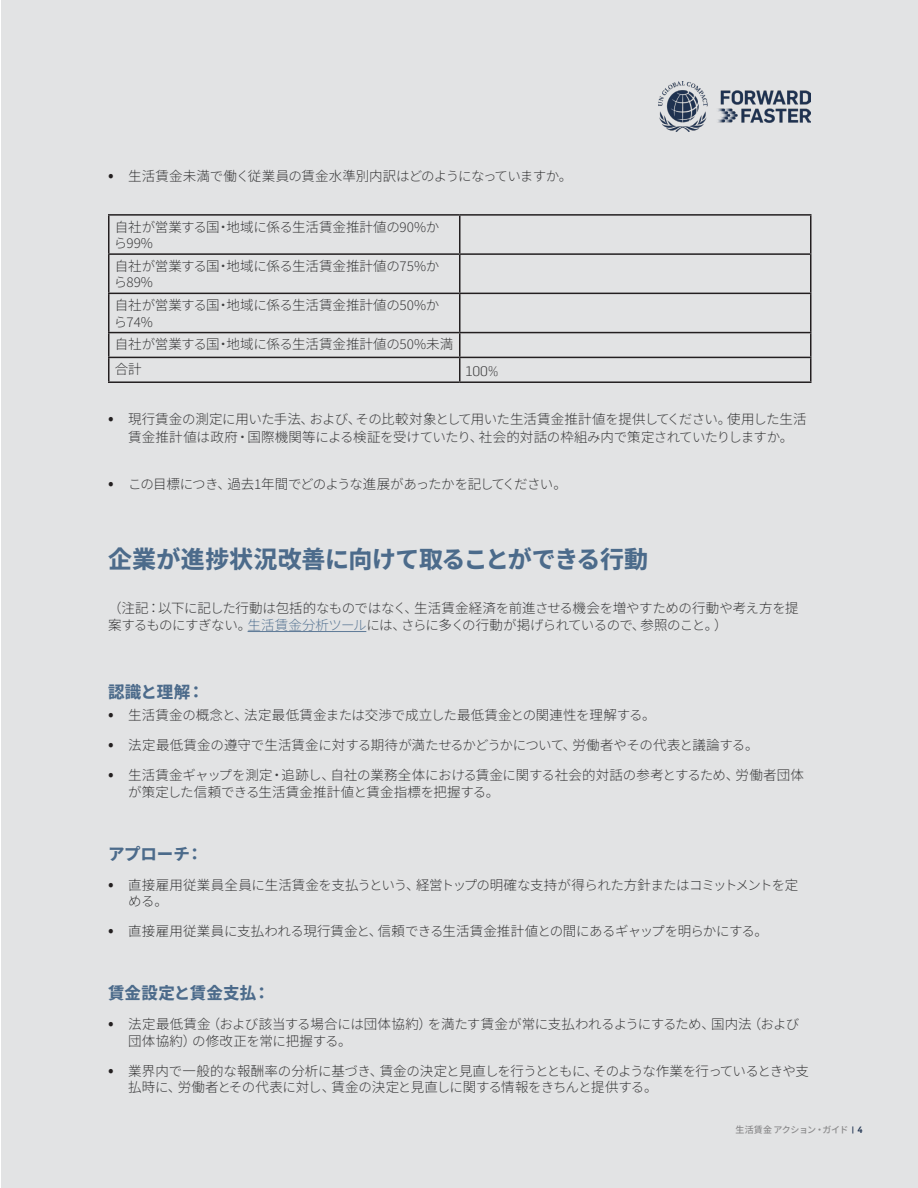
<style>
.page{position:relative;width:918px;height:1188px;background:#fff}
.page>*{position:absolute;margin:0;border:0;box-sizing:border-box;transform-origin:0 0}
.Bodytext{font:800 24px "Noto Sans JP";letter-spacing:-.015em;color:#4c6b8b}
.t1{font:800 16.5px "Noto Sans JP";letter-spacing:.005em;color:#4c6b8b}
.t2{font:300 13.5px/16.5px "Noto Sans JP";letter-spacing:-.015em;color:#3e3e3f}
.t3{font:300 13.5px/16.5px "Noto Sans JP";letter-spacing:-.035em;color:#3e3e3f}
.t4{font:300 13.5px "Noto Sans JP";letter-spacing:-.05em;color:#3e3e3f}
.t5{font:300 13.5px "Flama";color:#3e3e3f}
.t6{font:500 9px "Noto Sans JP";letter-spacing:-.04em;color:#8d8d8e}
.s1{font-weight:400;font-size:16.5px;color:#231f20}
.s2{color:#5e7a97}
.s3{font-family:"Flama";color:#1e3250}
</style>
<div class="page">
<div style="left:1px;top:0;width:917px;height:1188px;background:#e2e3e4"></div>
<img style="left:659px;top:81px;width:151px;height:50px">
<hr style="left:248px;top:631px;width:118px;height:1px;background:#5e7a97">
<hr style="left:108px;top:214px;width:352px;height:2px;background:#231f20">
<hr style="left:108px;top:216px;width:2px;height:37px;background:#231f20">
<hr style="left:460px;top:214px;width:352px;height:2px;background:#231f20">
<hr style="left:459px;top:216px;width:1px;height:37px;background:#231f20">
<hr style="left:810px;top:216px;width:2px;height:37px;background:#231f20">
<hr style="left:108px;top:253px;width:352px;height:2px;background:#231f20">
<hr style="left:108px;top:255px;width:2px;height:38px;background:#231f20">
<hr style="left:460px;top:253px;width:352px;height:2px;background:#231f20">
<hr style="left:459px;top:255px;width:1px;height:38px;background:#231f20">
<hr style="left:810px;top:255px;width:2px;height:38px;background:#231f20">
<hr style="left:108px;top:293px;width:352px;height:1px;background:#231f20">
<hr style="left:108px;top:294px;width:2px;height:38px;background:#231f20">
<hr style="left:460px;top:293px;width:352px;height:1px;background:#231f20">
<hr style="left:459px;top:294px;width:1px;height:38px;background:#231f20">
<hr style="left:810px;top:294px;width:2px;height:38px;background:#231f20">
<hr style="left:108px;top:332px;width:352px;height:1px;background:#231f20">
<hr style="left:108px;top:333px;width:2px;height:24px;background:#231f20">
<hr style="left:460px;top:332px;width:352px;height:1px;background:#231f20">
<hr style="left:810px;top:333px;width:2px;height:24px;background:#231f20">
<hr style="left:108px;top:357px;width:352px;height:1px;background:#231f20">
<hr style="left:108px;top:358px;width:2px;height:23px;background:#231f20">
<hr style="left:460px;top:357px;width:352px;height:1px;background:#231f20">
<svg style="left:459px;top:333px;width:1px;height:48px"></svg>
<hr style="left:810px;top:358px;width:2px;height:23px;background:#231f20">
<hr style="left:108px;top:381px;width:352px;height:2px;background:#231f20">
<hr style="left:460px;top:381px;width:352px;height:2px;background:#231f20">
<p class="t2" style="left:108px;top:168px;width:466px"><span class="s1">•</span> 生活賃金未満で働く従業員の賃金水準別内訳はどのようになっていますか。</p>
<p class="t2" style="left:114px;top:219px;width:327px">自社が営業する国・地域に係る生活賃金推計値の90%から99%</p>
<p class="t2" style="left:114px;top:258px;width:327px">自社が営業する国・地域に係る生活賃金推計値の75%から89%</p>
<p class="t2" style="left:114px;top:297px;width:327px">自社が営業する国・地域に係る生活賃金推計値の50%から74%</p>
<p class="t2" style="left:115px;top:336px;width:340px">自社が営業する国・地域に係る生活賃金推計値の50%未満</p>
<p class="t2" style="left:115px;top:361px;width:28px">合計</p>
<p class="t5" style="left:466px;top:362px;width:34px">100%</p>
<p class="t2" style="left:108px;top:410px;width:700px;line-height:18px;text-align:center"><span class="s1">•</span> 現行賃金の測定に用いた手法、および、その比較対象として用いた生活賃金推計値を提供してください。使用した生活賃金推計値は政府・国際機関等による検証を受けていたり、社会的対話の枠組み内で策定されていたりしますか。</p>
<p class="t4" style="left:108px;top:476px;width:460px"><span class="s1">•</span> この目標につき、過去1年間でどのような進展があったかを記してください。</p>
<p class="Bodytext" style="left:108px;top:545px;width:542px">企業が進捗状況改善に向けて取ることができる行動</p>
<p class="t2" style="left:108px;top:600px;width:692px">（注記：以下に記した行動は包括的なものではなく、生活賃金経済を前進させる機会を増やすための行動や考え方を提案するものにすぎない。<span class="s2">生活賃金分析ツール</span>には、さらに多くの行動が掲げられているので、参照のこと。）</p>
<p class="t1" style="left:108px;top:683px;width:98px">認識と理解：</p>
<p class="t2" style="left:108px;top:707px;width:549px"><span class="s1">•</span> 生活賃金の概念と、法定最低賃金または交渉で成立した最低賃金との関連性を理解する。</p>
<p class="t2" style="left:108px;top:737px;width:652px"><span class="s1">•</span> 法定最低賃金の遵守で生活賃金に対する期待が満たせるかどうかについて、労働者やその代表と議論する。</p>
<p class="t2" style="left:128px;top:767px;width:677px;text-indent:-20px"><span class="s1">•</span> 生活賃金ギャップを測定・追跡し、自社の業務全体における賃金に関する社会的対話の参考とするため、労働者団体が策定した信頼できる生活賃金推計値と賃金指標を把握する。</p>
<p class="t1" style="left:108px;top:844px;width:97px">アプローチ：</p>
<p class="t3" style="left:128px;top:877px;width:672px;text-indent:-20px"><span class="s1">•</span> 直接雇用従業員全員に生活賃金を支払うという、経営トップの明確な支持が得られた方針またはコミットメントを定める。</p>
<p class="t2" style="left:108px;top:923px;width:661px"><span class="s1">•</span> 直接雇用従業員に支払われる現行賃金と、信頼できる生活賃金推計値との間にあるギャップを明らかにする。</p>
<p class="t1" style="left:108px;top:984px;width:164px">賃金設定と賃金支払：</p>
<p class="t2" style="left:128px;top:1016px;width:672px;text-indent:-20px"><span class="s1">•</span> 法定最低賃金（および該当する場合には団体協約）を満たす賃金が常に支払われるようにするため、国内法（および団体協約）の修改正を常に把握する。</p>
<p class="t2" style="left:128px;top:1063px;width:682px;text-indent:-20px"><span class="s1">•</span> 業界内で一般的な報酬率の分析に基づき、賃金の決定と見直しを行うとともに、そのような作業を行っているときや支払時に、労働者とその代表に対し、賃金の決定と見直しに関する情報をきちんと提供する。</p>
<p class="t6" style="left:735px;top:1125px;width:129px">生活賃金 アクション・ガイド <span class="s3">| 4</span></p>
</div>
